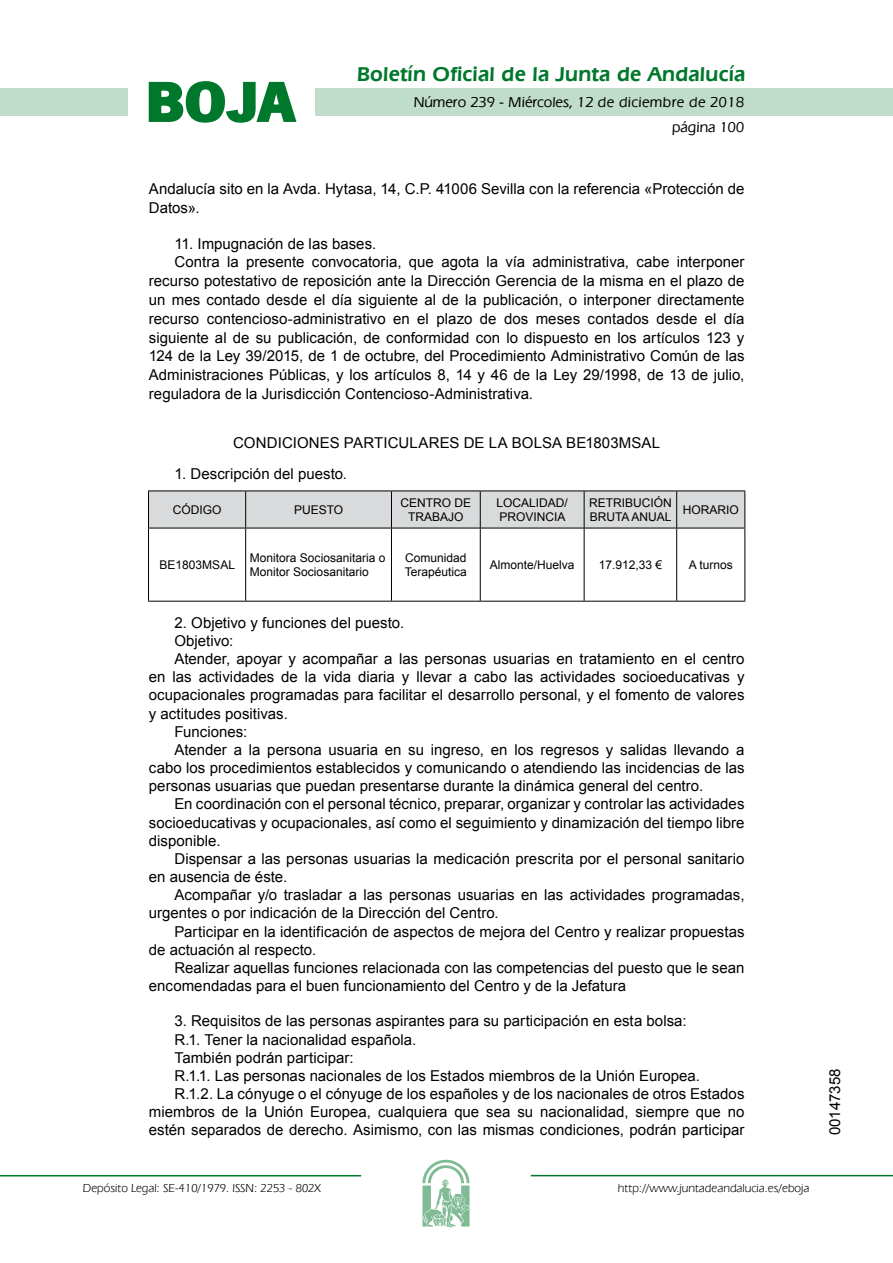
<style>
.page{position:relative;width:893px;height:1263px;background:#fff}
.page>*{position:absolute;margin:0;border:0;box-sizing:border-box;transform-origin:0 0}
.t1{font:700 57.75px "News Got T";color:#00782c;scale:1.14 1}
.t2{font:600 21px "Eras IT Cby BT";letter-spacing:.01em;color:#00782c}
.t3{font:15px/18.8px "Arial";color:#000}
.t4{font:500 15px/24.5px "Eras IT Cby BT";color:#000;text-align:right}
.t5{font:12px/14.4px "Arial";color:#000}
.t6{font:12px "Eras IT Cby BT";color:#000}
</style>
<div class="page">
<div style="left:315px;top:88px;width:577px;height:28px;background:#bfddca"></div>
<div style="left:0;top:88px;width:128px;height:28px;background:#bfddca"></div>
<hr style="left:0;top:1175px;width:361px;height:2px;background:#00782c">
<svg style="left:422px;top:1159px;width:47px;height:68px"></svg>
<hr style="left:531px;top:1175px;width:361px;height:1px;background:#00782c">
<svg style="left:148px;top:81px;width:149px;height:42px"></svg>
<div style="left:149px;top:492px;width:595px;height:36px;background:#d9dadb"></div>
<hr style="left:148px;top:491px;width:98px;height:1px;background:#000">
<hr style="left:148px;top:491px;width:1px;height:37px;background:#000">
<hr style="left:246px;top:491px;width:145px;height:1px;background:#000">
<hr style="left:245px;top:491px;width:1px;height:37px;background:#000">
<hr style="left:391px;top:491px;width:89px;height:1px;background:#000">
<hr style="left:391px;top:491px;width:1px;height:37px;background:#000">
<hr style="left:480px;top:491px;width:104px;height:1px;background:#000">
<hr style="left:480px;top:491px;width:1px;height:37px;background:#000">
<hr style="left:584px;top:491px;width:92px;height:1px;background:#000">
<hr style="left:583px;top:491px;width:1px;height:37px;background:#000">
<hr style="left:676px;top:491px;width:69px;height:1px;background:#000">
<hr style="left:676px;top:491px;width:1px;height:37px;background:#000">
<hr style="left:744px;top:491px;width:1px;height:37px;background:#000">
<hr style="left:148px;top:528px;width:98px;height:1px;background:#000">
<hr style="left:148px;top:528px;width:1px;height:73px;background:#000">
<hr style="left:246px;top:528px;width:145px;height:1px;background:#000">
<hr style="left:245px;top:528px;width:1px;height:73px;background:#000">
<hr style="left:391px;top:528px;width:89px;height:1px;background:#000">
<hr style="left:391px;top:528px;width:1px;height:73px;background:#000">
<hr style="left:480px;top:528px;width:104px;height:1px;background:#000">
<hr style="left:480px;top:528px;width:1px;height:73px;background:#000">
<hr style="left:584px;top:528px;width:92px;height:1px;background:#000">
<hr style="left:583px;top:528px;width:1px;height:73px;background:#000">
<hr style="left:676px;top:528px;width:69px;height:1px;background:#000">
<hr style="left:676px;top:528px;width:1px;height:73px;background:#000">
<hr style="left:744px;top:528px;width:1px;height:73px;background:#000">
<hr style="left:148px;top:601px;width:98px;height:1px;background:#000">
<hr style="left:246px;top:601px;width:145px;height:1px;background:#000">
<hr style="left:391px;top:601px;width:89px;height:1px;background:#000">
<hr style="left:480px;top:601px;width:104px;height:1px;background:#000">
<hr style="left:584px;top:601px;width:92px;height:1px;background:#000">
<hr style="left:676px;top:601px;width:69px;height:1px;background:#000">
<h1 class="t1" style="left:145px;top:68px;width:133px">BOJA</h1>
<h2 class="t2" style="left:357px;top:62px;width:390px">Boletín Oficial de la Junta de Andalucía</h2>
<p class="t4" style="left:414px;top:90px;width:332px">Número 239 - Miércoles, 12 de diciembre de 2018 página 100</p>
<p class="t3" style="left:149px;top:179px;width:597px">Andalucía sito en la Avda. Hytasa, 14, C.P. 41006 Sevilla con la referencia «Protección de<br>Datos».</p>
<p class="t3" style="left:174px;top:234px;width:203px">11. Impugnación de las bases.</p>
<p class="t3" style="left:174px;top:253px;width:571px">Contra la presente convocatoria, que agota la vía administrativa, cabe interponer</p>
<p class="t3" style="left:149px;top:272px;width:597px">recurso potestativo de reposición ante la Dirección Gerencia de la misma en el plazo de</p>
<p class="t3" style="left:149px;top:291px;width:597px">un mes contado desde el día siguiente al de la publicación, o interponer directamente</p>
<p class="t3" style="left:149px;top:309px;width:597px">recurso contencioso-administrativo en el plazo de dos meses contados desde el día</p>
<p class="t3" style="left:149px;top:328px;width:597px">siguiente al de su publicación, de conformidad con lo dispuesto en los artículos 123 y</p>
<p class="t3" style="left:149px;top:347px;width:597px">124 de la Ley 39/2015, de 1 de octubre, del Procedimiento Administrativo Común de las</p>
<p class="t3" style="left:149px;top:366px;width:597px">Administraciones Públicas, y los artículos 8, 14 y 46 de la Ley 29/1998, de 13 de julio,</p>
<p class="t3" style="left:149px;top:385px;width:386px">reguladora de la Jurisdicción Contencioso-Administrativa.</p>
<p class="t3" style="left:233px;top:433px;width:428px">CONDICIONES PARTICULARES DE LA BOLSA BE1803MSAL</p>
<p class="t3" style="left:174px;top:465px;width:174px">1. Descripción del puesto.</p>
<p class="t5" style="left:173px;top:503px;width:50px">CÓDIGO</p>
<p class="t5" style="left:294px;top:503px;width:51px">PUESTO</p>
<p class="t5" style="left:400px;top:495px;width:72px;text-align:center">CENTRO DE<br>TRABAJO</p>
<p class="t5" style="left:496px;top:495px;width:73px">LOCALIDAD/<br>PROVINCIA</p>
<p class="t5" style="left:589px;top:495px;width:84px">RETRIBUCIÓN<br>BRUTA ANUAL</p>
<p class="t5" style="left:682px;top:503px;width:58px">HORARIO</p>
<p class="t5" style="left:160px;top:558px;width:77px">BE1803MSAL</p>
<p class="t5" style="left:250px;top:551px;width:137px">Monitora Sociosanitaria o<br>Monitor Sociosanitario</p>
<p class="t5" style="left:405px;top:551px;width:64px">Comunidad<br>Terapéutica</p>
<p class="t5" style="left:490px;top:558px;width:86px">Almonte/Huelva</p>
<p class="t5" style="left:598px;top:558px;width:65px">17.912,33 €</p>
<p class="t5" style="left:688px;top:558px;width:46px">A turnos</p>
<p class="t3" style="left:174px;top:613px;width:231px">2. Objetivo y funciones del puesto.</p>
<p class="t3" style="left:174px;top:631px;width:60px">Objetivo:</p>
<p class="t3" style="left:174px;top:649px;width:571px">Atender, apoyar y acompañar a las personas usuarias en tratamiento en el centro</p>
<p class="t3" style="left:149px;top:668px;width:597px">en las actividades de la vida diaria y llevar a cabo las actividades socioeducativas y</p>
<p class="t3" style="left:149px;top:686px;width:597px">ocupacionales programadas para facilitar el desarrollo personal, y el fomento de valores</p>
<p class="t3" style="left:149px;top:704px;width:140px">y actitudes positivas.</p>
<p class="t3" style="left:174px;top:722px;width:74px">Funciones:</p>
<p class="t3" style="left:174px;top:740px;width:571px">Atender a la persona usuaria en su ingreso, en los regresos y salidas llevando a</p>
<p class="t3" style="left:149px;top:759px;width:597px">cabo los procedimientos establecidos y comunicando o atendiendo las incidencias de las</p>
<p class="t3" style="left:149px;top:777px;width:556px">personas usuarias que puedan presentarse durante la dinámica general del centro.</p>
<p class="t3" style="left:174px;top:795px;width:571px">En coordinación con el personal técnico, preparar, organizar y controlar las actividades</p>
<p class="t3" style="left:149px;top:813px;width:597px">socioeducativas y ocupacionales, así como el seguimiento y dinamización del tiempo libre</p>
<p class="t3" style="left:149px;top:831px;width:73px">disponible.</p>
<p class="t3" style="left:174px;top:849px;width:571px">Dispensar a las personas usuarias la medicación prescrita por el personal sanitario</p>
<p class="t3" style="left:149px;top:868px;width:140px">en ausencia de éste.</p>
<p class="t3" style="left:174px;top:886px;width:571px">Acompañar y/o trasladar a las personas usuarias en las actividades programadas,</p>
<p class="t3" style="left:149px;top:904px;width:351px">urgentes o por indicación de la Dirección del Centro.</p>
<p class="t3" style="left:174px;top:922px;width:571px">Participar en la identificación de aspectos de mejora del Centro y realizar propuestas</p>
<p class="t3" style="left:149px;top:940px;width:169px">de actuación al respecto.</p>
<p class="t3" style="left:174px;top:959px;width:571px">Realizar aquellas funciones relacionada con las competencias del puesto que le sean</p>
<p class="t3" style="left:149px;top:977px;width:478px">encomendadas para el buen funcionamiento del Centro y de la Jefatura</p>
<p class="t3" style="left:174px;top:1012px;width:513px">3. Requisitos de las personas aspirantes para su participación en esta bolsa:</p>
<p class="t3" style="left:174px;top:1030px;width:243px">R.1. Tener la nacionalidad española.</p>
<p class="t3" style="left:174px;top:1048px;width:181px">También podrán participar:</p>
<p class="t3" style="left:174px;top:1066px;width:527px">R.1.1. Las personas nacionales de los Estados miembros de la Unión Europea.</p>
<p class="t3" style="left:174px;top:1085px;width:571px">R.1.2. La cónyuge o el cónyuge de los españoles y de los nacionales de otros Estados</p>
<p class="t3" style="left:149px;top:1103px;width:597px">miembros de la Unión Europea, cualquiera que sea su nacionalidad, siempre que no</p>
<p class="t3" style="left:149px;top:1121px;width:597px">estén separados de derecho. Asimismo, con las mismas condiciones, podrán participar</p>
<p class="t6" style="left:83px;top:1181px;width:239px">Depósito Legal: SE-410/1979. ISSN: 2253 - 802X</p>
<p class="t6" style="left:618px;top:1181px;width:193px">http://www.juntadeandalucia.es/eboja</p>
<p class="t3" style="left:825px;top:1135px;width:68px;rotate:-90deg">00147358</p>
</div>
